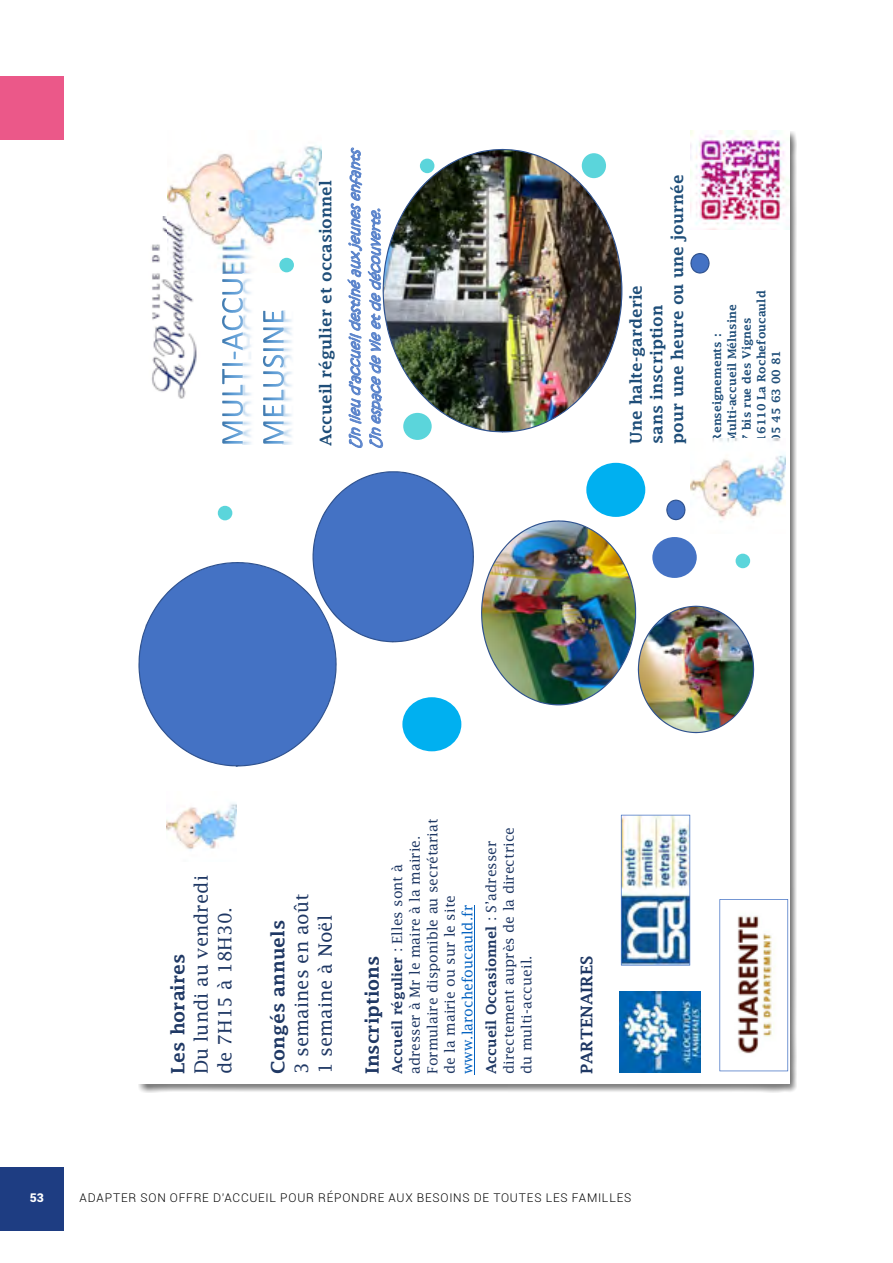
<style>
.page{position:relative;width:893px;height:1263px;background:#fff}
.page>*{position:absolute;margin:0;border:0;box-sizing:border-box;transform-origin:0 0}
.t1{font:18.45px/23.4px "Lucida Fax";color:#1f3864}
.t2{font:700 18.45px "Lucida Fax";color:#1f3864}
.t3{font:700 16.2px/20.5px "Lucida Fax";color:#1f4e79}
.t4{font:700 16.2px "Lucida Fax";color:#1f3864}
.t5{font:13.8px/17.5px "Lucida Fax";color:#1f3864}
.t6{font:italic 13.8px/20.4px "Kristen ITC";color:#5983cb}
.t7{font:13.8px/23.4px "Lucida Fax";color:#0563c1}
.t8{font:300 12px "Roboto";letter-spacing:.065em;color:#000}
.t9{font:900 12px "Roboto";color:#fff}
.t10{font:700 11.55px/14.7px "Lucida Fax";color:#1f4e79}
.s1{font-weight:700}
.s2{font-weight:700;color:#1f3864}
.s3{color:#1f3864}
</style>
<div class="page">
<div style="left:0;top:1167px;width:64px;height:64px;background:#1e3d82"></div>
<div style="left:138px;top:131px;width:659px;height:962px;background:#000;opacity:.5"></div>
<div style="left:138px;top:130px;width:651px;height:954px;background:#fff"></div>
<img style="left:151px;top:217px;width:46px;height:182px">
<img style="left:242px;top:273px;width:9px;height:171px">
<img style="left:222px;top:363px;width:21px;height:81px">
<svg style="left:234px;top:352px;width:2px;height:7px"></svg>
<img style="left:222px;top:273px;width:21px;height:57px">
<img style="left:283px;top:310px;width:9px;height:134px">
<img style="left:263px;top:311px;width:21px;height:56px">
<hr style="left:474px;top:905px;width:1px;height:169px;background:#0563c1">
<img style="left:620px;top:992px;width:80px;height:80px">
<img style="left:621px;top:815px;width:69px;height:151px">
<svg style="left:719px;top:899px;width:69px;height:172px"></svg>
<img style="left:167px;top:146px;width:155px;height:127px">
<img style="left:166px;top:803px;width:70px;height:47px">
<img style="left:690px;top:130px;width:99px;height:99px">
<img style="left:691px;top:439px;width:95px;height:77px">
<div style="left:586px;top:463px;width:59px;height:54px;background:#00b0f0;border-radius:50%"></div>
<img style="left:481px;top:500px;width:273px;height:233px">
<svg style="left:138px;top:471px;width:336px;height:295px"></svg>
<div style="left:402px;top:697px;width:59px;height:54px;background:#00b0f0;border-radius:50%"></div>
<div style="left:218px;top:506px;width:14px;height:14px;background:#5bd5db;border-radius:50%"></div>
<img style="left:383px;top:149px;width:239px;height:283px">
<div style="left:420px;top:159px;width:14px;height:14px;background:#5bd5db;border-radius:50%"></div>
<svg style="left:690px;top:253px;width:20px;height:21px"></svg>
<div style="left:403px;top:413px;width:29px;height:27px;background:#5bd5db;border-radius:50%"></div>
<div style="left:279px;top:258px;width:15px;height:14px;background:#5bd5db;border-radius:50%"></div>
<div style="left:582px;top:153px;width:24px;height:25px;background:#5bd5db;border-radius:50%"></div>
<div style="left:0;top:76px;width:64px;height:64px;background:#eb5889"></div>
<p class="t6" style="left:345px;top:449px;width:307px;rotate:-90deg">Unlieud’accueildestinéauxjeunesenfants<br>Unespacedevieetdedécouverte.</p>
<p class="t3" style="left:315px;top:446px;width:267px;rotate:-90deg">Accueil régulier et occasionnel</p>
<p class="t3" style="left:626px;top:444px;width:271px;rotate:-90deg">Une halte-garderie<br>sans inscription<br>pour une heure ou une journée</p>
<p class="t10" style="left:710px;top:442px;width:153px;rotate:-90deg">Renseignements :<br>Multi-accueil Mélusine<br>7 bis rue des Vignes<br>16110 La Rochefoucauld<br>05 45 63 00 81</p>
<h1 class="t2" style="left:167px;top:1074px;width:122px;rotate:-90deg">Les horaires</h1>
<h1 class="t1" style="left:189px;top:1074px;width:200px;rotate:-90deg">Du lundi au vendredi de 7H15 à 18H30.</h1>
<h1 class="t1" style="left:290px;top:1074px;width:182px;rotate:-90deg">3 semaines en août<br>1 semaine à Noël</h1>
<h1 class="t2" style="left:268px;top:1074px;width:156px;rotate:-90deg">Congés annuels</h1>
<h1 class="t2" style="left:362px;top:1074px;width:120px;rotate:-90deg">Inscriptions</h1>
<p class="t5" style="left:388px;top:1074px;width:257px;rotate:-90deg"><span class="s1">Accueil régulier</span> : Elles sont à adresser à Mr le maire à la mairie.<br>Formulaire disponible au secrétariat de la mairie ou sur le site</p>
<p class="t5" style="left:500px;top:1074px;width:249px;rotate:-90deg">directement auprès de la directrice du multi-accueil.</p>
<p class="t7" style="left:456px;top:1074px;width:235px;rotate:-90deg">www.larochefoucauld.fr<br><span class="s2">Accueil Occasionnel</span> <span class="s3">: S’adresser</span></p>
<p class="t4" style="left:577px;top:1074px;width:120px;rotate:-90deg">PARTENAIRES</p>
<p class="t9" style="left:30px;top:1189px;width:16px">53</p>
<p class="t8" style="left:80px;top:1189px;width:553px">ADAPTER SON OFFRE D’ACCUEIL POUR RÉPONDRE AUX BESOINS DE TOUTES LES FAMILLES</p>
</div>
